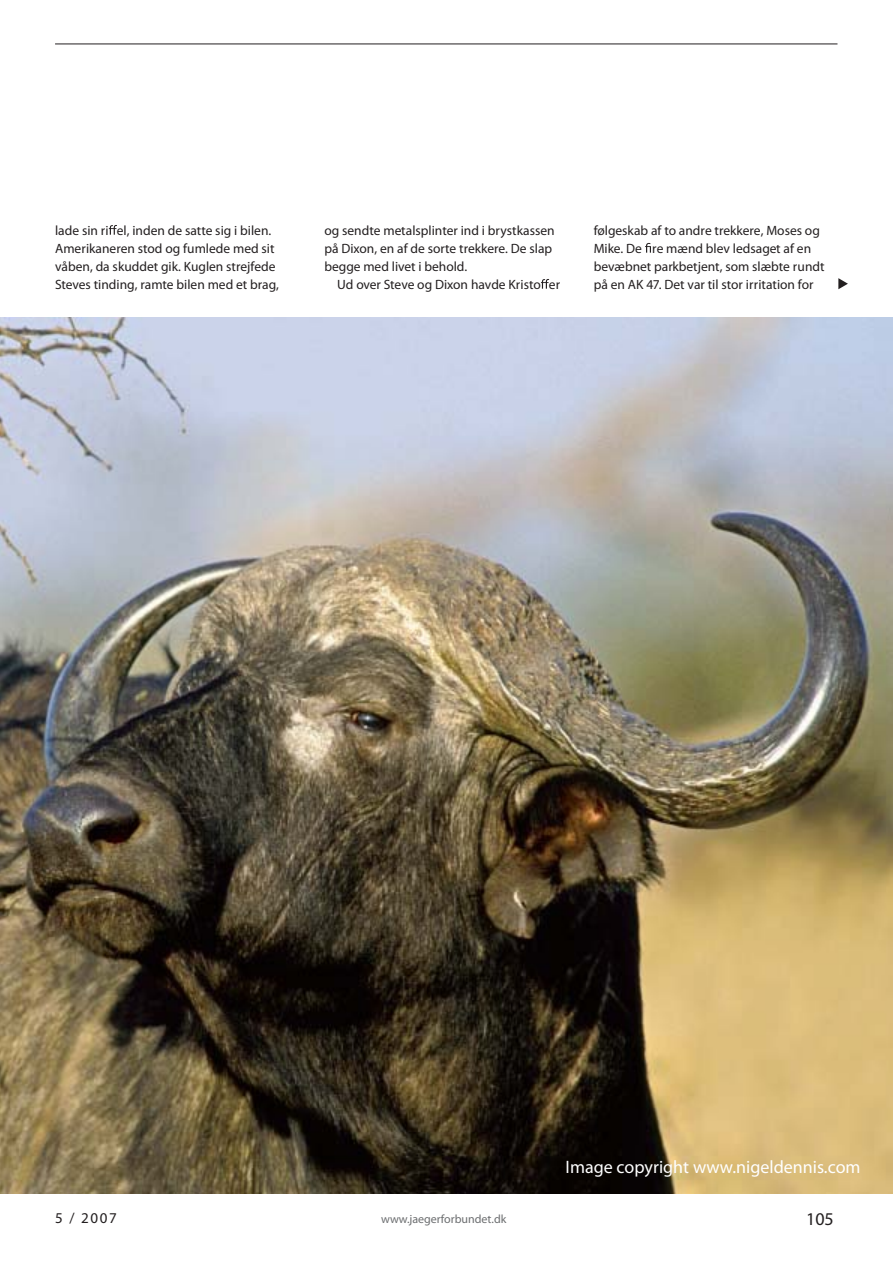
<style>
.page{position:relative;width:893px;height:1263px;background:#fff}
.page>*{position:absolute;margin:0;border:0;box-sizing:border-box;transform-origin:0 0}
.t1{font:18px "Myriad Pro";color:#fff}
.t2{font:700 18px "Charter ITC";color:#231f20}
.t3{font:15px "Charter ITC Regu SC";color:#231f20}
.t4{font:13.5px/18px "Charter ITC Regu OS";color:#231f20}
.t5{font:12px "Charter ITC";color:#6c6e70}
</style>
<div class="page">
<hr style="left:55px;top:44px;width:782px;height:1px;background:#231f20">
<img style="left:0;top:317px;width:893px;height:876px">
<svg style="left:109px;top:225px;width:8px;height:10px"></svg>
<svg style="left:541px;top:279px;width:8px;height:10px"></svg>
<svg style="left:645px;top:243px;width:6px;height:10px"></svg>
<svg style="left:838px;top:278px;width:10px;height:11px"></svg>
<p class="t4" style="left:55px;top:223px;width:226px">lade sin ri el, inden de satte sig i bilen.<br>Amerikaneren stod og fumlede med sit våben, da skuddet gik. Kuglen strejfede Steves tinding, ramte bilen med et brag,</p>
<p class="t4" style="left:324px;top:223px;width:232px">og sendte metalsplinter ind i brystkassen på Dixon, en af de sorte trekkere. De slap begge med livet i behold.</p>
<p class="t4" style="left:337px;top:276px;width:224px">Ud over Steve og Dixon havde Kristo er</p>
<p class="t4" style="left:594px;top:222px;width:232px">følgeskab af to andre trekkere, Moses og Mike. De re mænd blev ledsaget af en bevæbnet parkbetjent, som slæbte rundt på en AK 47. Det var til stor irritation for</p>
<h1 class="t1" style="left:566px;top:1160px;width:297px">Image copyright www.nigeldennis.com</h1>
<p class="t3" style="left:55px;top:1209px;width:63px">5 / 2007</p>
<p class="t5" style="left:381px;top:1214px;width:127px">www.jaegerforbundet.dk</p>
<h1 class="t2" style="left:806px;top:1208px;width:29px">105</h1>
</div>
